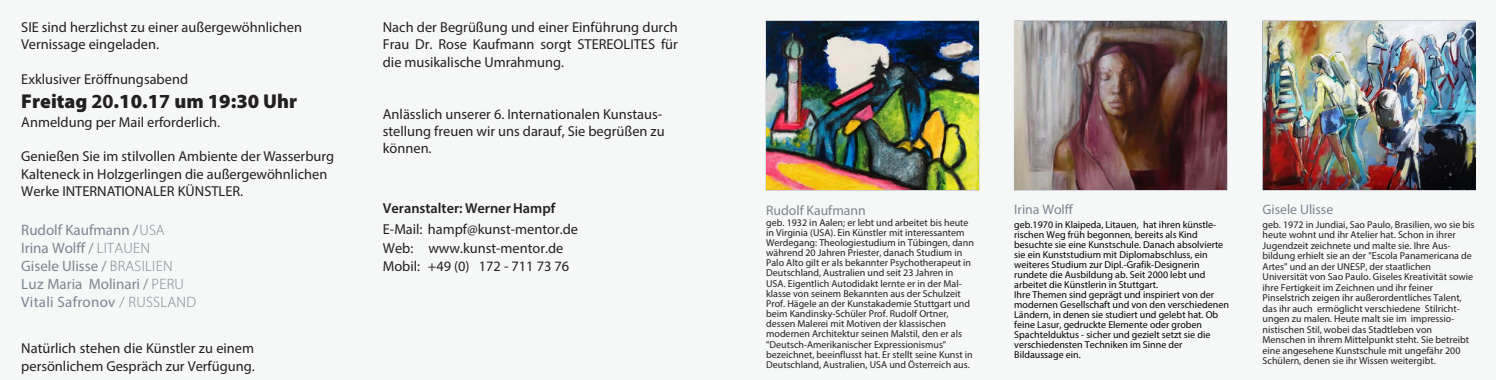
<style>
.page{position:relative;width:1496px;height:380px;background:#fff}
.page>*{position:absolute;margin:0;border:0;box-sizing:border-box;transform-origin:0 0}
.t1{font:900 20px "Myriad Pro";color:#231f20}
.t2{font:15px/18px "Myriad Pro";color:#7c858f}
.t3{font:14.38px/17.2px "Myriad Pro";color:#231f20}
.t4{font:600 14.38px "Myriad Pro";color:#231f20}
.t5{font:13.75px "Myriad Pro";color:#7d858f}
.t6{font:13.75px "Myriad Pro";color:#7c858f}
.t7{font:10px/10.1px "Myriad Pro";color:#231f20}
.t8{font:10px/9.9px "Myriad Pro";color:#000}
.s1{font-weight:700}
.s2{font-weight:300}
</style>
<div class="page">
<div style="left:0;top:0;width:748px;height:379px;background:#f6f7f7"></div>
<div style="left:748px;top:0;width:747px;height:379px;background:#f6f7f7"></div>
<img style="left:766px;top:21px;width:212px;height:168px">
<img style="left:1263px;top:21px;width:211px;height:168px">
<img style="left:1014px;top:21px;width:212px;height:168px">
<h3 class="t3" style="left:21px;top:18px;width:282px">SIE sind herzlichst zu einer außergewöhnlichen<br>Vernissage eingeladen.</h3>
<h3 class="t3" style="left:21px;top:70px;width:168px">Exklusiver Eröffnungsabend</h3>
<h1 class="t1" style="left:21px;top:90px;width:277px">Freitag <span class="s1">20</span>.10.1<span class="s1">7</span> um 19:30 Uhr</h1>
<h3 class="t3" style="left:21px;top:113px;width:200px">Anmeldung per Mail erforderlich.</h3>
<h3 class="t3" style="left:21px;top:147px;width:314px">Genießen Sie im stilvollen Ambiente der Wasserburg<br>Kalteneck in Holzgerlingen die außergewöhnlichen<br>Werke INTERNATIONALER KÜNSTLER.</h3>
<h2 class="t2" style="left:21px;top:220px;width:176px">Rudolf Kaufmann /<span class="s2">USA<br></span>Irina Wolff / <span class="s2">LITAUEN<br></span>Gisele Ulisse / <span class="s2">BRASILIEN<br></span>Luz Maria Molinari / <span class="s2">PERU<br></span>Vitali Safronov <span class="s2">/ RUSSLAND</span></h2>
<h3 class="t3" style="left:21px;top:339px;width:235px">Natürlich stehen die Künstler zu einem persönlichem Gespräch zur Verfügung.</h3>
<h3 class="t3" style="left:383px;top:18px;width:296px;text-align:justify">Nach der Begrüßung und einer Einführung durch Frau Dr. Rose Kaufmann sorgt STEREOLITES für die musikalische Umrahmung.</h3>
<h3 class="t3" style="left:383px;top:105px;width:283px">Anlässlich unserer 6. Internationalen Kunstaus&shy;stellung freuen wir uns darauf, Sie begrüßen zu können.</h3>
<h3 class="t4" style="left:383px;top:199px;width:174px">Veranstalter: Werner Hampf</h3>
<h3 class="t3" style="left:383px;top:219px;width:197px;line-height:18.4px">E-Mail: hampf@kunst-mentor.de<br>Web: www.kunst-mentor.de<br>Mobil: +49 (0) 172 - 711 73 76</h3>
<h3 class="t6" style="left:766px;top:201px;width:101px">Rudolf Kaufmann</h3>
<p class="t7" style="left:766px;top:217px;width:209px">geb. 1932 in Aalen; er lebt und arbeitet bis heute in Virginia (USA). Ein Künstler mit interessantem Werdegang: Theologiestudium in Tübingen, dann während 20 Jahren Priester, danach Studium in Palo Alto gilt er als bekannter Psychotherapeut in Deutschland, Australien und seit 23 Jahren in USA. Eigentlich Autodidakt lernte er in der Mal&shy;klasse von seinem Bekannten aus der Schulzeit Prof. Hägele an der Kunstakademie Stuttgart und beim Kandinsky-Schüler Prof. Rudolf Ortner, dessen Malerei mit Motiven der klassischen modernen Architektur seinen Malstil, den er als "Deutsch-Amerikanischer Expressionismus" bezeichnet, beeinflusst hat. Er stellt seine Kunst in Deutschland, Australien, USA und Österreich aus.</p>
<h3 class="t5" style="left:1014px;top:200px;width:60px">Irina Wolff</h3>
<p class="t8" style="left:1014px;top:219px;width:216px">geb.1970 in Klaipeda, Litauen, hat ihren künstle&shy;rischen Weg früh begonnen, bereits als Kind besuchte sie eine Kunstschule. Danach absolvierte sie ein Kunststudium mit Diplomabschluss, ein weiteres Studium zur Dipl.-Grafik-Designerin rundete die Ausbildung ab. Seit 2000 lebt und arbeitet die Künstlerin in Stuttgart.<br>Ihre Themen sind geprägt und inspiriert von der modernen Gesellschaft und von den verschiedenen Ländern, in denen sie studiert und gelebt hat. Ob feine Lasur, gedruckte Elemente oder groben Spachtelduktus - sicher und gezielt setzt sie die verschiedensten Techniken im Sinne der Bildaussage ein.</p>
<h3 class="t5" style="left:1262px;top:200px;width:72px">Gisele Ulisse</h3>
<p class="t7" style="left:1262px;top:218px;width:213px;line-height:10.5px">geb. 1972 in Jundiai, Sao Paulo, Brasilien, wo sie bis heute wohnt und ihr Atelier hat. Schon in ihrer Jugendzeit zeichnete und malte sie. Ihre Aus&shy;bildung erhielt sie an der "Escola Panamericana de Artes" und an der UNESP, der staatlichen Universität von Sao Paulo. Giseles Kreativität sowie ihre Fertigkeit im Zeichnen und ihr feiner Pinselstrich zeigen ihr außerordentliches Talent, das ihr auch ermöglicht verschiedene Stilricht&shy;ungen zu malen. Heute malt sie im impressio&shy;nistischen Stil, wobei das Stadtleben von Menschen in ihrem Mittelpunkt steht. Sie betreibt eine angesehene Kunstschule mit ungefähr 200<br>Schülern, denen sie ihr Wissen weitergibt.</p>
</div>
